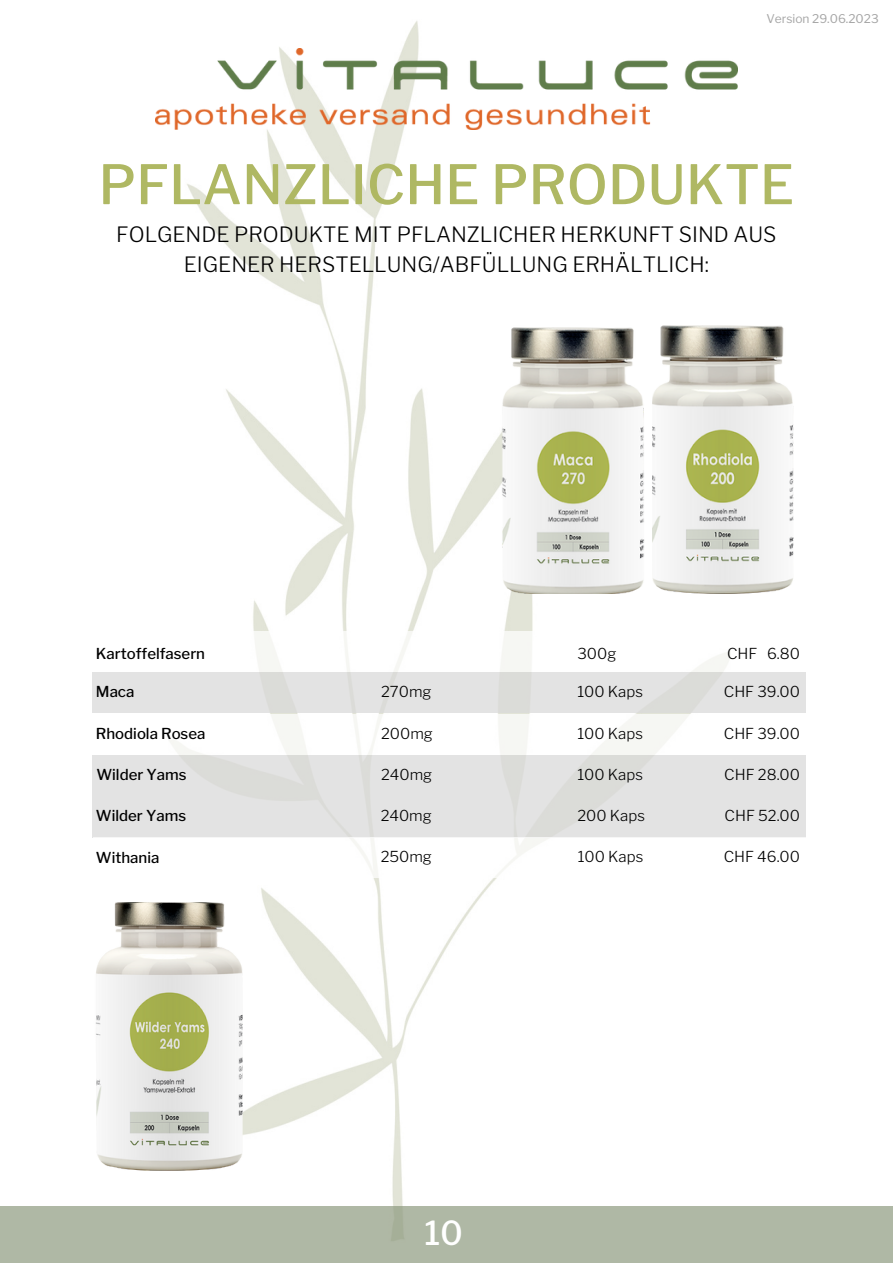
<style>
.page{position:relative;width:893px;height:1264px;background:#fff}
.page>*{position:absolute;margin:0;border:0;box-sizing:border-box;transform-origin:0 0}
.t1{font:500 54px "Libre Franklin";color:#afb863}
.t2{font:500 33px "Libre Franklin";color:#fff}
.t3{font:300 21px/29.2px "Libre Franklin";color:#000;text-align:center}
.t4{font:300 15px "Libre Franklin";color:#000}
.t5{font:500 15px "Libre Franklin";color:#000}
.t6{font:12px "Libre Franklin";color:#a6a6a6}
</style>
<div class="page">
<img style="left:168px;top:21px;width:562px;height:1184px">
<div style="left:0;top:1205px;width:892px;height:57px;background:#afb8a5"></div>
<img style="left:155px;top:49px;width:582px;height:81px">
<img style="left:652px;top:325px;width:142px;height:268px">
<img style="left:96px;top:903px;width:146px;height:267px">
<img style="left:500px;top:325px;width:144px;height:268px">
<div style="left:92px;top:672px;width:713px;height:41px;background:#e3e3e3"></div>
<div style="left:92px;top:713px;width:713px;height:41px;background:#fff"></div>
<div style="left:92px;top:755px;width:713px;height:82px;background:#e3e3e3"></div>
<div style="left:92px;top:631px;width:713px;height:41px;background:#fff"></div>
<div style="left:93px;top:837px;width:713px;height:41px;background:#fff"></div>
<p class="t6" style="left:766px;top:12px;width:114px">Version 29.06.2023</p>
<p class="t1" style="left:98px;top:152px;width:697px">PFLANZLICHE PRODUKTE</p>
<p class="t3" style="left:116px;top:220px;width:661px">FOLGENDE PRODUKTE MIT PFLANZLICHER HERKUNFT SIND AUS<br>EIGENER HERSTELLUNG/ABFÜLLUNG ERHÄLTLICH:</p>
<p class="t5" style="left:96px;top:644px;width:111px">Kartoffelfasern</p>
<p class="t4" style="left:577px;top:644px;width:40px">300g</p>
<p class="t5" style="left:96px;top:683px;width:40px">Maca</p>
<p class="t4" style="left:381px;top:683px;width:52px">270mg</p>
<p class="t4" style="left:577px;top:683px;width:67px">100 Kaps</p>
<p class="t5" style="left:96px;top:724px;width:111px">Rhodiola Rosea</p>
<p class="t4" style="left:381px;top:724px;width:53px">200mg</p>
<p class="t4" style="left:577px;top:724px;width:67px">100 Kaps</p>
<p class="t5" style="left:96px;top:765px;width:92px">Wilder Yams</p>
<p class="t4" style="left:577px;top:765px;width:67px">100 Kaps</p>
<p class="t4" style="left:381px;top:765px;width:52px">240mg</p>
<p class="t4" style="left:380px;top:806px;width:52px">240mg</p>
<p class="t5" style="left:96px;top:806px;width:92px">Wilder Yams</p>
<p class="t4" style="left:577px;top:806px;width:69px">200 Kaps</p>
<p class="t4" style="left:727px;top:644px;width:75px">CHF 6.80</p>
<p class="t4" style="left:723px;top:683px;width:78px">CHF 39.00</p>
<p class="t4" style="left:723px;top:724px;width:78px">CHF 39.00</p>
<p class="t4" style="left:724px;top:765px;width:77px">CHF 28.00</p>
<p class="t4" style="left:724px;top:806px;width:77px">CHF 52.00</p>
<p class="t5" style="left:96px;top:848px;width:65px">Withania</p>
<p class="t4" style="left:380px;top:847px;width:53px">250mg</p>
<p class="t4" style="left:577px;top:847px;width:67px">100 Kaps</p>
<p class="t4" style="left:723px;top:847px;width:78px">CHF 46.00</p>
<p class="t2" style="left:424px;top:1212px;width:40px">10</p>
</div>
